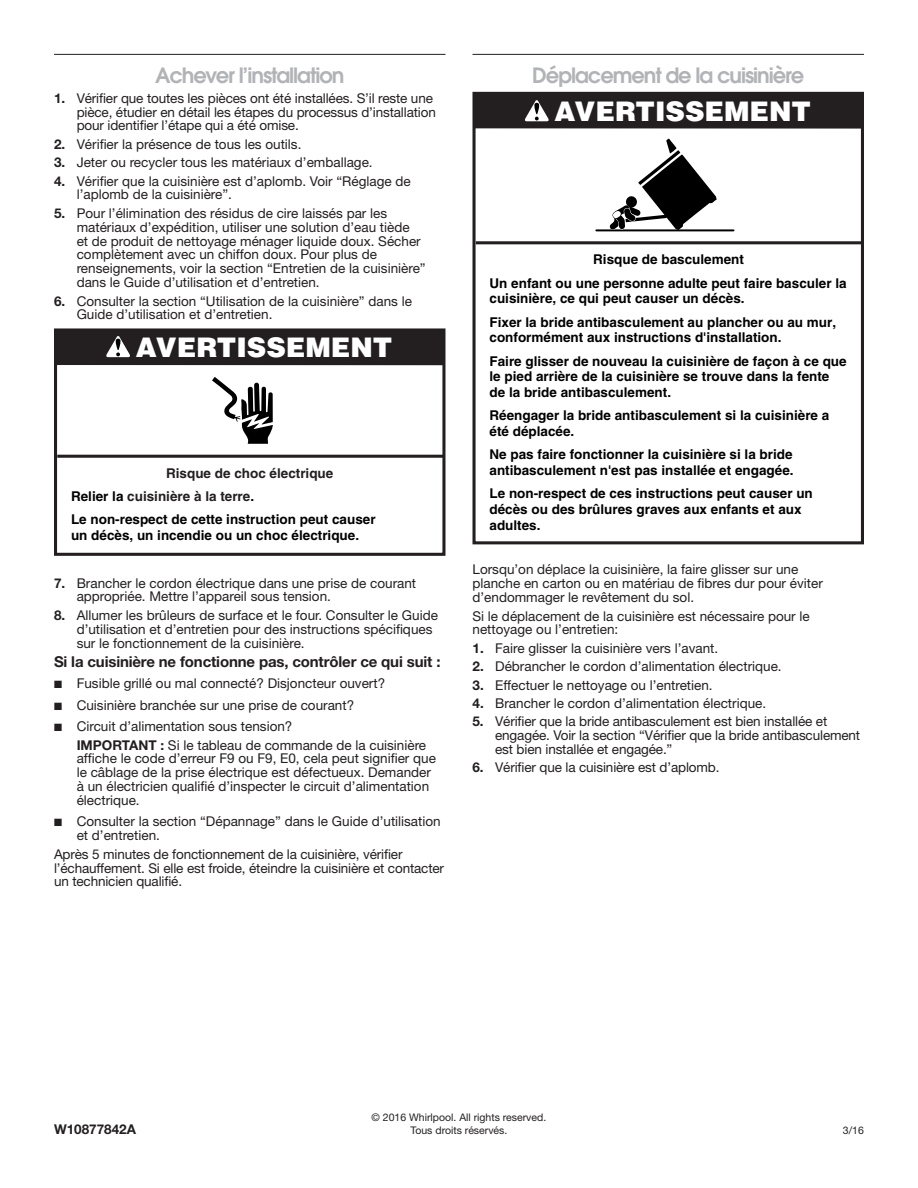
<style>
.page{position:relative;width:918px;height:1188px;background:#fff}
.page>*{position:absolute;margin:0;border:0;box-sizing:border-box;transform-origin:0 0}
.t1{font:900 27px "Helvetica";color:#fff}
.Heading_2{font:600 21px "Avant Garde";letter-spacing:-.05em;color:#b2b3b7}
.Heading_3{font:700 15px "Helvetica Neue";letter-spacing:-.01em;color:#231f20}
.Body_Indent{font:13.5px/13.8px "Helvetica Neue";color:#231f20}
.t2{font:700 13.5px/23.2px "Helvetica";color:#000}
.Body{font:13.5px/13.8px "Helvetica Neue";color:#231f20}
.Part_Number{font:700 13.5px "Helvetica Neue";color:#231f20}
.Legal_Lines_Centered{font:10.5px "Helvetica Neue";color:#231f20}
.Legal_Lines_Right{font:10.5px "Helvetica Neue";color:#231f20}
.s1{font-weight:700}
.s2{color:#231f20}
</style>
<div class="page">
<hr style="left:54px;top:54px;width:392px;height:1px;background:#231f20">
<div style="left:54px;top:328px;width:391px;height:228px;border:3px solid #231f20"></div>
<hr style="left:57px;top:455px;width:387px;height:3px;background:#231f20">
<div style="left:56px;top:329px;width:388px;height:36px;background:#231f20"></div>
<svg style="left:106px;top:336px;width:24px;height:21px"></svg>
<svg style="left:212px;top:377px;width:61px;height:67px"></svg>
<hr style="left:472px;top:54px;width:392px;height:1px;background:#231f20">
<div style="left:472px;top:92px;width:392px;height:452px;border:3px solid #231f20"></div>
<hr style="left:476px;top:241px;width:386px;height:3px;background:#231f20">
<div style="left:474px;top:92px;width:388px;height:37px;background:#231f20"></div>
<hr style="left:596px;top:229px;width:138px;height:2px;background:#000">
<svg style="left:604px;top:138px;width:114px;height:94px"></svg>
<svg style="left:525px;top:100px;width:24px;height:21px"></svg>
<h2 class="Heading_2" style="left:155px;top:61px;width:191px">Achever l’installation</h2>
<p class="Body_Indent" style="left:77px;top:91px;width:361px;text-indent:-23px"><span class="s1">1.</span> Vérifier que toutes les pièces ont été installées. S’il reste une pièce, étudier en détail les étapes du processus d’installation pour identifier l’étape qui a été omise.</p>
<p class="Body_Indent" style="left:54px;top:137px;width:249px"><span class="s1">2.</span> Vérifier la présence de tous les outils.</p>
<p class="Body_Indent" style="left:54px;top:155px;width:320px"><span class="s1">3.</span> Jeter ou recycler tous les matériaux d’emballage.</p>
<p class="Body_Indent" style="left:77px;top:174px;width:336px;text-indent:-23px"><span class="s1">4.</span> Vérifier que la cuisinière est d’aplomb. Voir “Réglage de l’aplomb de la cuisinière”.</p>
<p class="Body_Indent" style="left:77px;top:206px;width:351px;text-indent:-23px"><span class="s1">5.</span> Pour l’élimination des résidus de cire laissés par les matériaux d’expédition, utiliser une solution d’eau tiède<br>et de produit de nettoyage ménager liquide doux. Sécher complètement avec un chiffon doux. Pour plus de renseignements, voir la section “Entretien de la cuisinière” dans le Guide d’utilisation et d’entretien.</p>
<p class="Body_Indent" style="left:77px;top:294px;width:337px;text-indent:-23px"><span class="s1">6.</span> Consulter la section “Utilisation de la cuisinière” dans le<br>Guide d’utilisation et d’entretien.</p>
<p class="t1" style="left:136px;top:330px;width:258px">AVERTISSEMENT</p>
<p class="t2" style="left:71px;top:461px;width:306px;text-indent:95px"><span class="s2">Risque de choc électrique<br></span>Relier la <span class="s2">cuisinière à la terre</span>.<br>Le non-respect de cette instruction peut causer</p>
<p class="t2" style="left:71px;top:523px;width:290px">un décès, un incendie ou un choc électrique.</p>
<p class="Body_Indent" style="left:77px;top:576px;width:341px;text-indent:-23px"><span class="s1">7.</span> Brancher le cordon électrique dans une prise de courant appropriée. Mettre l’appareil sous tension.</p>
<p class="Body_Indent" style="left:77px;top:608px;width:363px;text-indent:-23px"><span class="s1">8.</span> Allumer les brûleurs de surface et le four. Consulter le Guide d’utilisation et d’entretien pour des instructions spécifiques sur le fonctionnement de la cuisinière.</p>
<h3 class="Heading_3" style="left:54px;top:652px;width:388px">Si la cuisinière ne fonctionne pas, contrôler ce qui suit :</h3>
<p class="Body_Indent" style="left:54px;top:677px;width:333px">■ Fusible grillé ou mal connecté? Disjoncteur ouvert?</p>
<p class="Body_Indent" style="left:54px;top:698px;width:302px">■ Cuisinière branchée sur une prise de courant?</p>
<p class="Body_Indent" style="left:54px;top:719px;width:240px">■ Circuit d’alimentation sous tension?</p>
<p class="Body_Indent" style="left:77px;top:738px;width:361px"><span class="s1">IMPORTANT :</span> Si le tableau de commande de la cuisinière affiche le code d’erreur F9 ou F9, E0, cela peut signifier que le câblage de la prise électrique est défectueux. Demander à un électricien qualifié d’inspecter le circuit d’alimentation électrique.</p>
<p class="Body_Indent" style="left:77px;top:815px;width:366px;text-indent:-23px">■ Consulter la section “Dépannage” dans le Guide d’utilisation et d’entretien.</p>
<p class="Body" style="left:54px;top:847px;width:392px">Après 5 minutes de fonctionnement de la cuisinière, vérifier l’échauffement. Si elle est froide, éteindre la cuisinière et contacter un technicien qualifié.</p>
<h2 class="Heading_2" style="left:532px;top:61px;width:273px">Déplacement de la cuisinière</h2>
<p class="t1" style="left:554px;top:94px;width:258px">AVERTISSEMENT</p>
<p class="t2" style="left:490px;top:248px;width:359px;text-align:center">Risque de basculement<br>Un enfant ou une personne adulte peut faire basculer la</p>
<p class="t2" style="left:490px;top:287px;width:348px">cuisinière, ce qui peut causer un décès.<br>Fixer la bride antibasculement au plancher ou au mur,</p>
<p class="t2" style="left:490px;top:326px;width:359px">conformément aux instructions d'installation.<br>Faire glisser de nouveau la cuisinière de façon à ce que</p>
<p class="t2" style="left:490px;top:369px;width:341px;line-height:15.8px">le pied arrière de la cuisinière se trouve dans la fente de la bride antibasculement.</p>
<p class="t2" style="left:490px;top:408px;width:341px;line-height:15.8px">Réengager la bride antibasculement si la cuisinière a été déplacée.</p>
<p class="t2" style="left:490px;top:447px;width:306px;line-height:15.8px">Ne pas faire fonctionner la cuisinière si la bride antibasculement n'est pas installée et engagée.</p>
<p class="t2" style="left:490px;top:486px;width:325px;line-height:15.8px">Le non-respect de ces instructions peut causer un décès ou des brûlures graves aux enfants et aux adultes.</p>
<p class="Body" style="left:472px;top:563px;width:352px">Lorsqu’on déplace la cuisinière, la faire glisser sur une planche en carton ou en matériau de fibres dur pour éviter d’endommager le revêtement du sol.</p>
<p class="Body" style="left:472px;top:609px;width:339px">Si le déplacement de la cuisinière est nécessaire pour le nettoyage ou l’entretien:</p>
<p class="Body_Indent" style="left:472px;top:641px;width:247px"><span class="s1">1.</span> Faire glisser la cuisinière vers l’avant.</p>
<p class="Body_Indent" style="left:472px;top:659px;width:311px"><span class="s1">2.</span> Débrancher le cordon d’alimentation électrique.</p>
<p class="Body_Indent" style="left:472px;top:678px;width:242px"><span class="s1">3.</span> Effectuer le nettoyage ou l’entretien.</p>
<p class="Body_Indent" style="left:472px;top:696px;width:295px"><span class="s1">4.</span> Brancher le cordon d’alimentation électrique.</p>
<p class="Body_Indent" style="left:495px;top:714px;width:367px;text-indent:-23px"><span class="s1">5.</span> Vérifier que la bride antibasculement est bien installée et engagée. Voir la section “Vérifier que la bride antibasculement est bien installée et engagée.”</p>
<p class="Body_Indent" style="left:472px;top:761px;width:249px"><span class="s1">6.</span> Vérifier que la cuisinière est d’aplomb.</p>
<p class="Part_Number" style="left:54px;top:1121px;width:84px">W10877842A</p>
<p class="Legal_Lines_Centered" style="left:372px;top:1111px;width:176px">© 2016 Whirlpool. All rights reserved.</p>
<p class="Legal_Lines_Centered" style="left:411px;top:1124px;width:98px">Tous droits réservés.</p>
<p class="Legal_Lines_Right" style="left:843px;top:1124px;width:23px">3/16</p>
</div>
